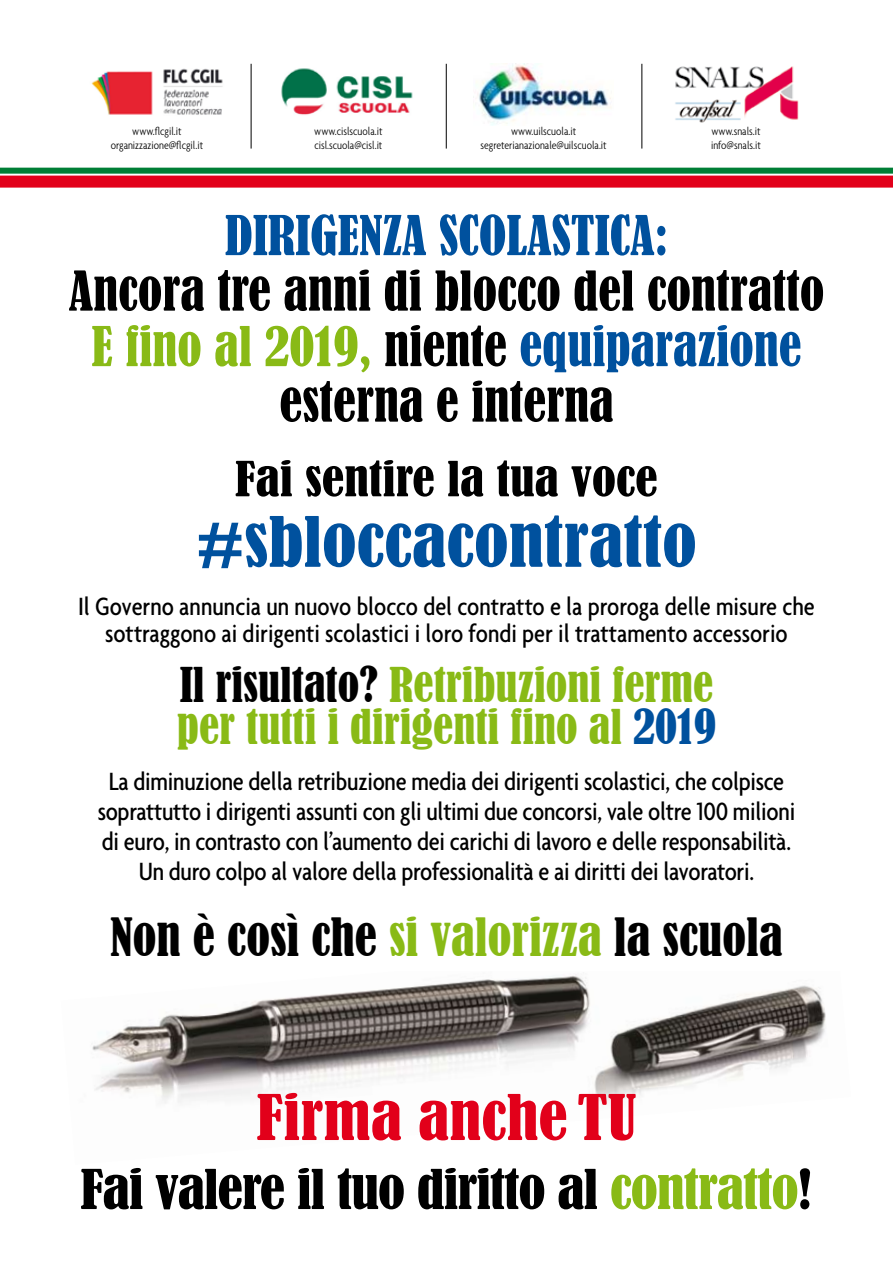
<style>
.page{position:relative;width:893px;height:1263px;background:#fff}
.page>*{position:absolute;margin:0;border:0;box-sizing:border-box;transform-origin:0 0}
.t1{font:condensed 64.5px "Bernard";color:#00519e;scale:1.12 1}
.t2{font:condensed 58.5px "Bernard";color:#e2001a;scale:1.12 1}
.t3{font:condensed 51px/55.5px "Bernard";color:#000;text-align:center}
.t4{font:condensed 51px "Bernard";letter-spacing:-.02em;color:#000;scale:1.12 1}
.t5{font:condensed 51px "Bernard";color:#00519e}
.t6{font:condensed 49.5px "Bernard";color:#000}
.t7{font:condensed 45px/42px "Bernard";color:#89ba16}
.t8{font:condensed 45px "Bernard";color:#000;scale:1.12 1}
.t9{font:500 condensed 27px/30px "Agenda";letter-spacing:-.01em;color:#000;text-align:center}
.t10{font:300 condensed 12px/13.5px "Agenda";color:#000;text-align:center}
.s1{color:#89ba16}
.s2{color:#00519e}
.s3{color:#000}
</style>
<div class="page">
<img style="left:92px;top:974px;width:734px;height:130px">
<img style="left:91px;top:68px;width:132px;height:47px">
<img style="left:281px;top:68px;width:132px;height:47px">
<img style="left:479px;top:64px;width:132px;height:61px">
<img style="left:675px;top:66px;width:124px;height:57px">
<hr style="left:251px;top:64px;width:1px;height:85px;background:#000">
<hr style="left:446px;top:64px;width:1px;height:85px;background:#000">
<hr style="left:642px;top:64px;width:1px;height:85px;background:#000">
<div style="left:0;top:168px;width:893px;height:6px;background:#007e35"></div>
<div style="left:0;top:176px;width:893px;height:12px;background:#e2001a"></div>
<p class="t10" style="left:111px;top:124px;width:94px">www.flcgil.it organizzazione@flcgil.it</p>
<p class="t10" style="left:314px;top:124px;width:70px;text-align:left">www.cislscuola.it cisl.scuola@cisl.it</p>
<p class="t10" style="left:481px;top:124px;width:128px">www.uilscuola.it segreterianazionale@uilscuola.it</p>
<p class="t10" style="left:711px;top:124px;width:51px;text-align:left">www.snals.it info@snals.it</p>
<h3 class="t5" style="left:225px;top:206px;width:444px">DIRIGENZA SCOLASTICA:</h3>
<h3 class="t3" style="left:69px;top:264px;width:757px">Ancora tre anni di blocco del contratto<br><span class="s1">E fino al 2019,</span> niente <span class="s2">equiparazione </span>esterna e interna</h3>
<h3 class="t8" style="left:235px;top:453px;width:379px">Fai sentire la tua voce</h3>
<h1 class="t1" style="left:196px;top:504px;width:448px">#sbloccacontratto</h1>
<p class="t9" style="left:78px;top:592px;width:738px;line-height:27px">Il Governo annuncia un nuovo blocco del contratto e la proroga delle misure che sottraggono ai dirigenti scolastici i loro fondi per il trattamento accessorio</p>
<h3 class="t7" style="left:177px;top:664px;width:541px"><span class="s3">Il risultato?</span> Retribuzioni ferme per tutti i dirigenti fino al <span class="s2">2019</span></h3>
<p class="t9" style="left:98px;top:766px;width:699px">La diminuzione della retribuzione media dei dirigenti scolastici, che colpisce soprattutto i dirigenti assunti con gli ultimi due concorsi, vale oltre 100 milioni di euro, in contrasto con l’aumento dei carichi di lavoro e delle responsabilità.<br>Un duro colpo al valore della professionalità e ai diritti dei lavoratori.</p>
<h3 class="t6" style="left:110px;top:908px;width:674px">Non è così che <span class="s1">si valorizza</span> la scuola</h3>
<h2 class="t2" style="left:257px;top:1083px;width:340px">Firma anche TU</h2>
<h3 class="t4" style="left:81px;top:1160px;width:655px">Fai valere il tuo diritto al <span class="s1">contratto</span>!</h3>
</div>
